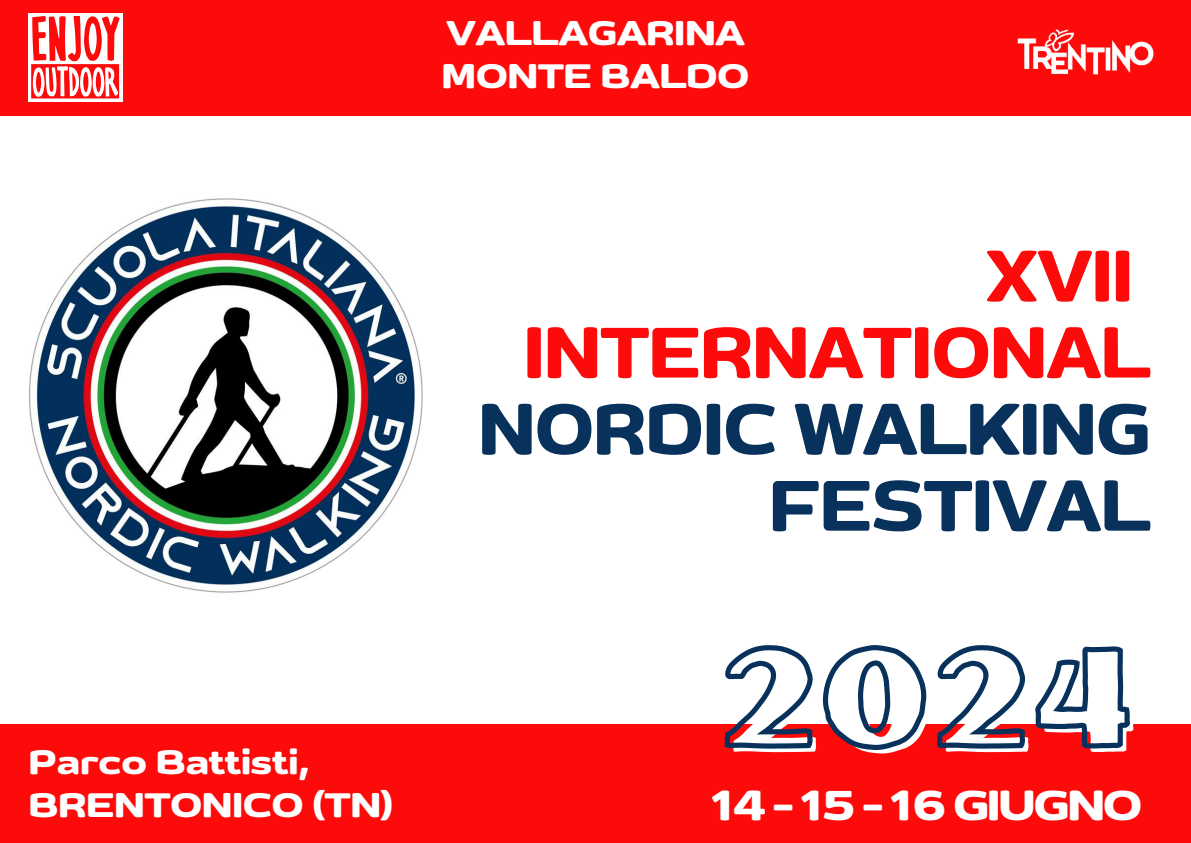
<style>
.page{position:relative;width:1191px;height:843px;background:#fff}
.page>*{position:absolute;margin:0;border:0;box-sizing:border-box;transform-origin:0 0}
.t1{font:137.2px "Oilvare Base";color:#fff}
.t2{font:78.8px/76.5px "Dumondi Bo SE";letter-spacing:-.015em;color:#08325c;text-align:right}
.t3{font:78.8px/76.5px "Dumondi Bo SE";letter-spacing:-.015em;color:#fd0b0b;text-align:right}
.t4{font:46.1px "Dumondi Bo Ex";letter-spacing:-.055em;color:#fff}
.t5{font:37.6px/43px "Dumondi Bo Ex";letter-spacing:-.015em;color:#fff}
</style>
<div class="page">
<div style="left:0;top:723px;width:1190px;height:119px;background:#fd0b0b"></div>
<div style="left:0;top:0;width:1190px;height:116px;background:#fd0b0b"></div>
<div style="left:28px;top:13px;width:94px;height:89px;background:#fff"></div>
<svg style="left:31px;top:16px;width:89px;height:82px"></svg>
<img style="left:1017px;top:29px;width:137px;height:46px">
<img style="left:29px;top:198px;width:394px;height:395px">
<svg style="left:722px;top:645px;width:410px;height:105px"></svg>
<p class="t5" style="left:441px;top:10px;width:309px">VALLAGARINA<br>MONTE BALDO</p>
<p class="t5" style="left:28px;top:739px;width:282px">Parco Battisti,</p>
<p class="t5" style="left:28px;top:782px;width:366px">BRENTONICO (TN)</p>
<h2 class="t3" style="left:523px;top:235px;width:629px">XVII<br>INTERNATIONAL</h2>
<h2 class="t2" style="left:478px;top:388px;width:674px">NORDIC WALKING<br>FESTIVAL</h2>
<h1 class="t1" style="left:725px;top:618px;width:417px">2024</h1>
<p class="t4" style="left:711px;top:776px;width:432px">14 - 15 - 16 GIUGNO</p>
</div>
